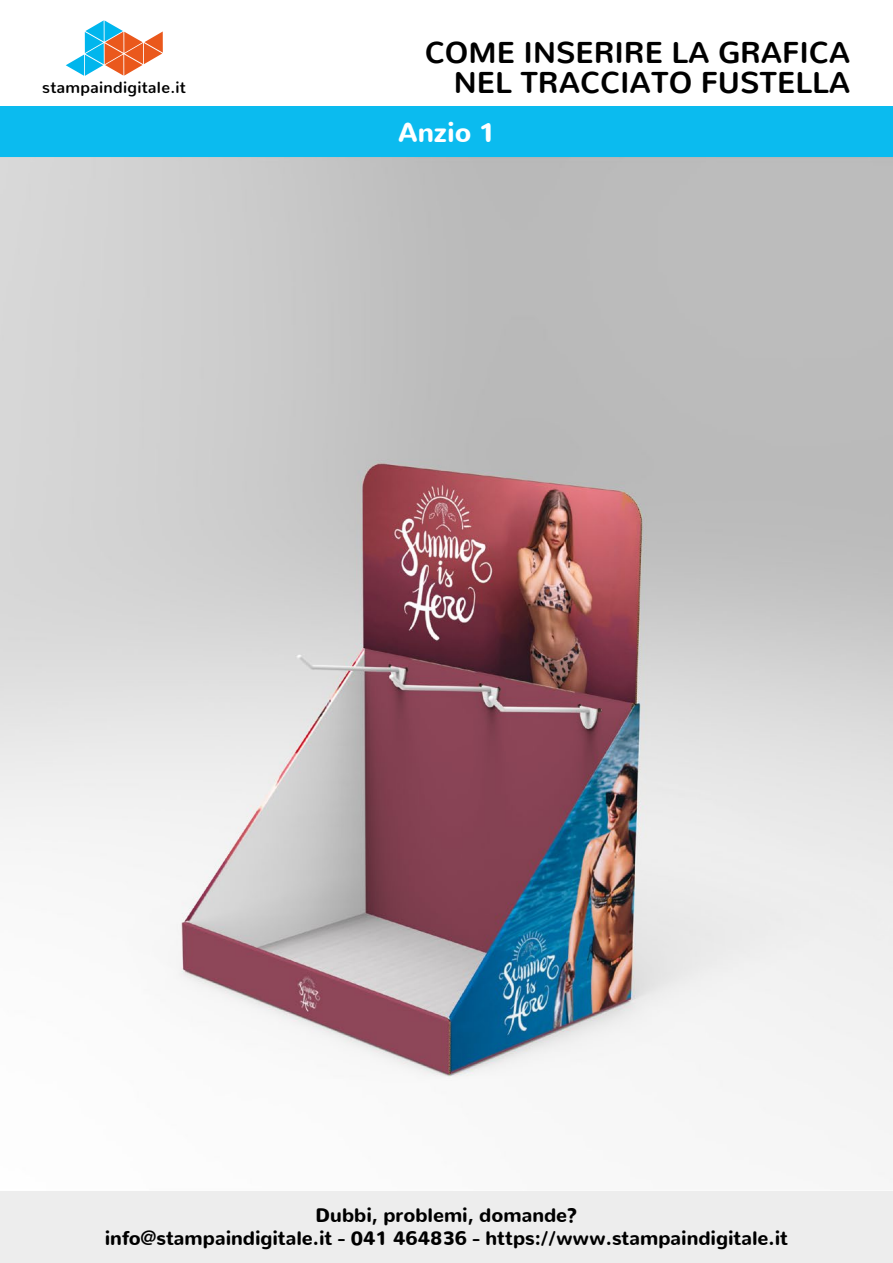
<style>
.page{position:relative;width:893px;height:1263px;background:#fff}
.page>*{position:absolute;margin:0;border:0;box-sizing:border-box;transform-origin:0 0}
.t1{font:700 30px/30px "Nunito";color:#000;text-align:right}
.t2{font:900 27px "Nunito";color:#fff}
.t3{font:900 19.5px/22.5px "Nunito";color:#000;text-align:center}
.t4{font:700 16.05px "Nunito";letter-spacing:.02em;color:#000}
</style>
<div class="page">
<div style="left:0;top:1191px;width:893px;height:72px;background:#ededed"></div>
<div style="left:0;top:106px;width:893px;height:51px;background:#0bbbef"></div>
<svg style="left:66px;top:20px;width:97px;height:56px"></svg>
<img style="left:0;top:157px;width:893px;height:1023px">
<p class="t4" style="left:42px;top:73px;width:145px">stampaindigitale.it</p>
<h1 class="t1" style="left:425px;top:34px;width:427px">COME INSERIRE LA GRAFICA<br>NEL TRACCIATO FUSTELLA</h1>
<h2 class="t2" style="left:398px;top:107px;width:99px">Anzio 1</h2>
<p class="t3" style="left:105px;top:1201px;width:685px">Dubbi, problemi, domande?<br>info@stampaindigitale.it - 041 464836 - https://www.stampaindigitale.it</p>
</div>
